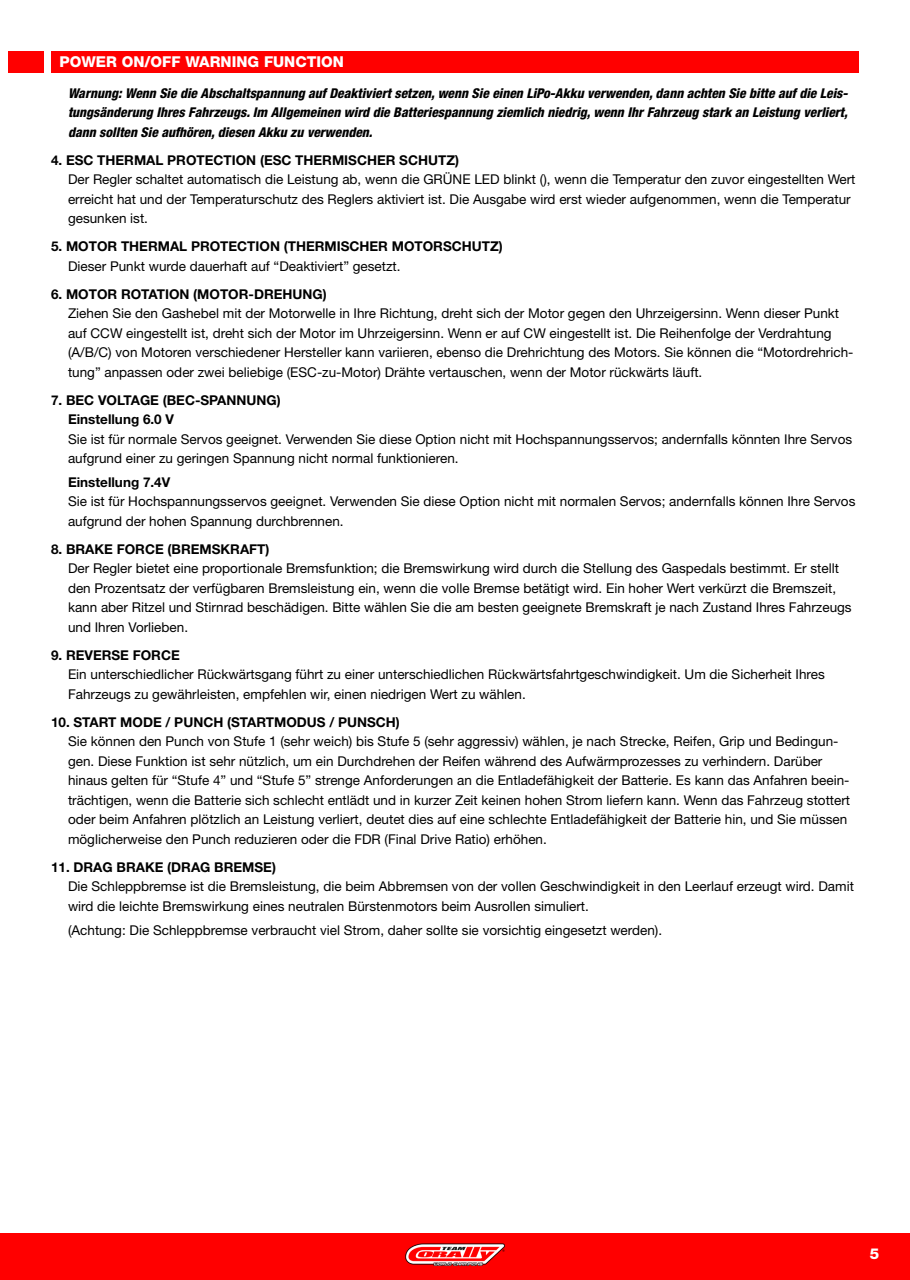
<style>
.page{position:relative;width:910px;height:1280px;background:#fff}
.page>*{position:absolute;margin:0;border:0;box-sizing:border-box;transform-origin:0 0}
.t1{font:800 15px "Helvetica Neue LT Std";color:#fff}
.t2{font:13.5px/19.5px "Helvetica Neue LT Std";color:#000}
.t3{font:italic 800 condensed 13.5px/19.5px "Helvetica Neue LT Std";color:#000;text-align:justify}
.t4{font:700 13.5px/19.5px "Helvetica Neue LT Std";color:#000}
</style>
<div class="page">
<div style="left:0;top:1234px;width:9px;height:46px;background:#f00"></div>
<div style="left:9px;top:1234px;width:901px;height:46px;background:#f00"></div>
<img style="left:405px;top:1243px;width:100px;height:23px">
<div style="left:51px;top:51px;width:808px;height:21px;background:#f00"></div>
<div style="left:9px;top:51px;width:35px;height:21px;background:#f00"></div>
<p class="t1" style="left:60px;top:53px;width:286px">POWER ON/OFF WARNING FUNCTION</p>
<p class="t3" style="left:68px;top:83px;width:781px">Warnung: Wenn Sie die Abschaltspannung auf Deaktiviert setzen, wenn Sie einen LiPo-Akku verwenden, dann achten Sie bitte auf die Leis&shy;tungsänderung Ihres Fahrzeugs. Im Allgemeinen wird die Batteriespannung ziemlich niedrig, wenn Ihr Fahrzeug stark an Leistung verliert, dann sollten Sie aufhören, diesen Akku zu verwenden.</p>
<p class="t4" style="left:51px;top:150px;width:410px">4. ESC THERMAL PROTECTION (ESC THERMISCHER SCHUTZ)</p>
<p class="t2" style="left:68px;top:169px;width:789px">Der Regler schaltet automatisch die Leistung ab, wenn die GRÜNE LED blinkt (), wenn die Temperatur den zuvor eingestellten Wert erreicht hat und der Temperaturschutz des Reglers aktiviert ist. Die Ausgabe wird erst wieder aufgenommen, wenn die Temperatur gesunken ist.</p>
<p class="t4" style="left:51px;top:236px;width:453px">5. MOTOR THERMAL PROTECTION (THERMISCHER MOTORSCHUTZ)</p>
<p class="t2" style="left:68px;top:256px;width:334px">Dieser Punkt wurde dauerhaft auf “Deaktiviert” gesetzt.</p>
<p class="t4" style="left:51px;top:284px;width:277px">6. MOTOR ROTATION (MOTOR-DREHUNG)</p>
<p class="t2" style="left:68px;top:303px;width:787px">Ziehen Sie den Gashebel mit der Motorwelle in Ihre Richtung, dreht sich der Motor gegen den Uhrzeigersinn. Wenn dieser Punkt auf CCW eingestellt ist, dreht sich der Motor im Uhrzeigersinn. Wenn er auf CW eingestellt ist. Die Reihenfolge der Verdrahtung (A/B/C) von Motoren verschiedener Hersteller kann variieren, ebenso die Drehrichtung des Motors. Sie können die “Motordrehrich&shy;tung” anpassen oder zwei beliebige (ESC-zu-Motor) Drähte vertauschen, wenn der Motor rückwärts läuft.</p>
<p class="t4" style="left:68px;top:390px;width:214px;text-indent:-17px">7. BEC VOLTAGE (BEC-SPANNUNG)<br>Einstellung 6.0 V</p>
<p class="t2" style="left:68px;top:429px;width:786px">Sie ist für normale Servos geeignet. Verwenden Sie diese Option nicht mit Hochspannungsservos; andernfalls könnten Ihre Servos aufgrund einer zu geringen Spannung nicht normal funktionieren.</p>
<p class="t4" style="left:68px;top:472px;width:104px">Einstellung 7.4V</p>
<p class="t2" style="left:68px;top:492px;width:789px">Sie ist für Hochspannungsservos geeignet. Verwenden Sie diese Option nicht mit normalen Servos; andernfalls können Ihre Servos aufgrund der hohen Spannung durchbrennen.</p>
<p class="t4" style="left:51px;top:539px;width:220px">8. BRAKE FORCE (BREMSKRAFT)</p>
<p class="t2" style="left:68px;top:559px;width:785px">Der Regler bietet eine proportionale Bremsfunktion; die Bremswirkung wird durch die Stellung des Gaspedals bestimmt. Er stellt den Prozentsatz der verfügbaren Bremsleistung ein, wenn die volle Bremse betätigt wird. Ein hoher Wert verkürzt die Bremszeit, kann aber Ritzel und Stirnrad beschädigen. Bitte wählen Sie die am besten geeignete Bremskraft je nach Zustand Ihres Fahrzeugs und Ihren Vorlieben.</p>
<p class="t4" style="left:51px;top:645px;width:130px">9. REVERSE FORCE</p>
<p class="t2" style="left:68px;top:665px;width:758px">Ein unterschiedlicher Rückwärtsgang führt zu einer unterschiedlichen Rückwärtsfahrtgeschwindigkeit. Um die Sicherheit Ihres<br>Fahrzeugs zu gewährleisten, empfehlen wir, einen niedrigen Wert zu wählen.</p>
<p class="t4" style="left:51px;top:712px;width:350px">10. START MODE / PUNCH (STARTMODUS / PUNSCH)</p>
<p class="t2" style="left:68px;top:732px;width:784px">Sie können den Punch von Stufe 1 (sehr weich) bis Stufe 5 (sehr aggressiv) wählen, je nach Strecke, Reifen, Grip und Bedingun&shy;gen. Diese Funktion ist sehr nützlich, um ein Durchdrehen der Reifen während des Aufwärmprozesses zu verhindern. Darüber hinaus gelten für “Stufe 4” und “Stufe 5” strenge Anforderungen an die Entladefähigkeit der Batterie. Es kann das Anfahren beein&shy;trächtigen, wenn die Batterie sich schlecht entlädt und in kurzer Zeit keinen hohen Strom liefern kann. Wenn das Fahrzeug stottert oder beim Anfahren plötzlich an Leistung verliert, deutet dies auf eine schlechte Entladefähigkeit der Batterie hin, und Sie müssen möglicherweise den Punch reduzieren oder die FDR (Final Drive Ratio) erhöhen.</p>
<p class="t4" style="left:51px;top:857px;width:227px">11. DRAG BRAKE (DRAG BREMSE)</p>
<p class="t2" style="left:68px;top:876px;width:787px">Die Schleppbremse ist die Bremsleistung, die beim Abbremsen von der vollen Geschwindigkeit in den Leerlauf erzeugt wird. Damit wird die leichte Bremswirkung eines neutralen Bürstenmotors beim Ausrollen simuliert.</p>
<p class="t2" style="left:68px;top:920px;width:596px">(Achtung: Die Schleppbremse verbraucht viel Strom, daher sollte sie vorsichtig eingesetzt werden).</p>
<p class="t1" style="left:870px;top:1244px;width:11px">5</p>
</div>
